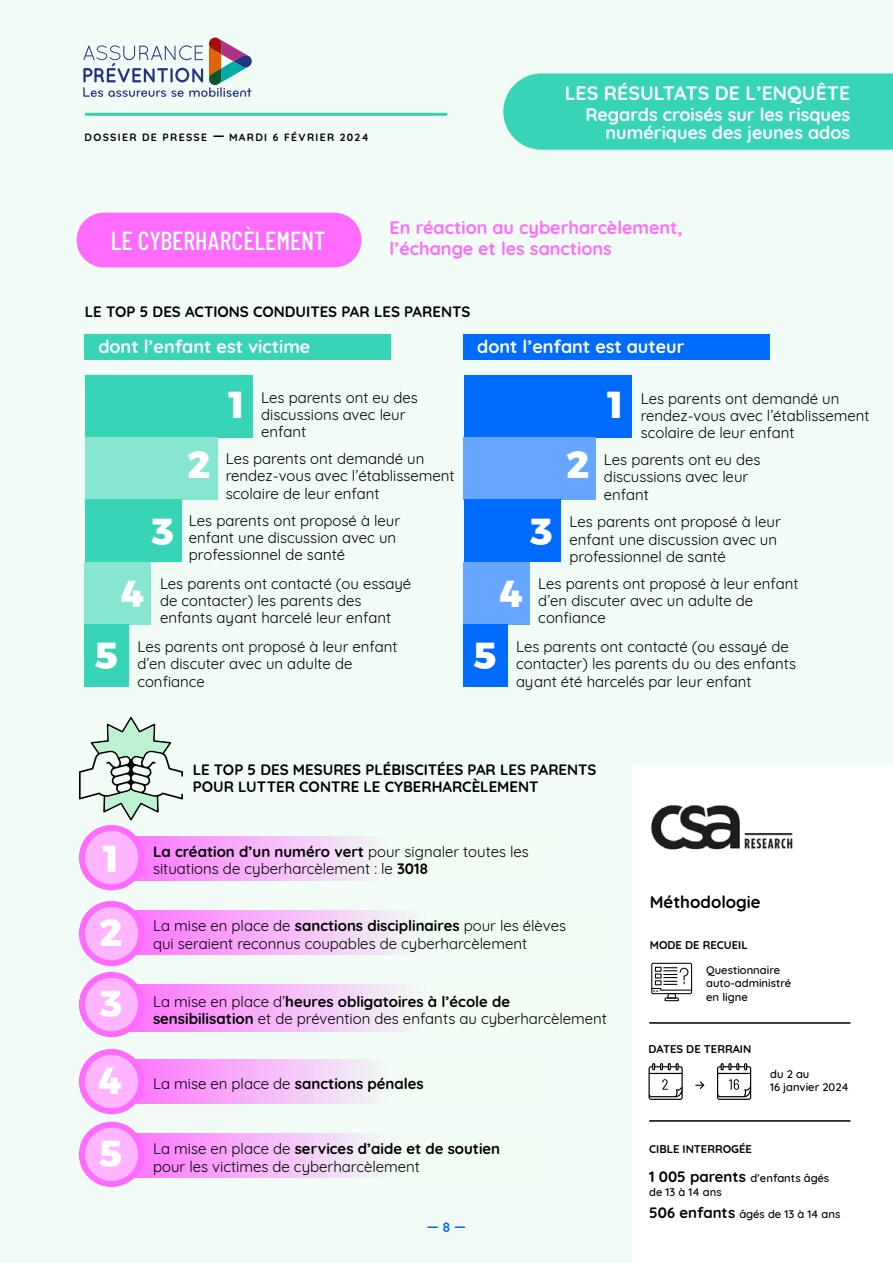
<style>
.page{position:relative;width:893px;height:1263px;background:#f0fcf5}
.page>*{position:absolute;margin:0;border:0;box-sizing:border-box;transform-origin:0 0}
.t1{font:800 37.5px/74.4px "Montserrat";color:#fff}
.t2{font:500 25.95px "Barlow Condensed";color:#fff}
.t3{font:700 19.5px "Quicksand";color:#fff}
.t4{font:700 18px/18px "Quicksand";color:#fff;text-align:right}
.t5{font:700 18px/21.6px "Quicksand";color:#ff6bff}
.t6{font:700 16.8px "Quicksand";color:#000}
.t7{font:15px/17.2px "Quicksand";color:#000}
.t8{font:700 15px/16.5px "Quicksand";color:#000}
.t9{font:700 13.5px "Quicksand";color:#006bff}
.t10{font:500 11.25px/13.5px "Quicksand";color:#000}
.t11{font:700 11.25px "Quicksand";color:#000}
.t12{font:700 10.5px "Quicksand";letter-spacing:.125em;color:#000}
.s1{font-size:13.5px}
.s2{font-weight:700}
.s3{font-weight:400}
.s4{font-weight:700;font-size:15px}
</style>
<div class="page">
<div style="left:77px;top:213px;width:284px;height:54px;background:#ff6bff;border-radius:27px"></div>
<div style="left:464px;top:334px;width:306px;height:26px;background:#006bff"></div>
<div style="left:85px;top:334px;width:306px;height:26px;background:#37d5b6"></div>
<div style="left:85px;top:375px;width:168px;height:62px;background:#37d5b6"></div>
<div style="left:464px;top:375px;width:167px;height:62px;background:#006bff"></div>
<div style="left:85px;top:437px;width:132px;height:63px;background:#87e6d3"></div>
<div style="left:464px;top:437px;width:132px;height:63px;background:#66a6ff"></div>
<div style="left:85px;top:500px;width:97px;height:62px;background:#37d5b6"></div>
<div style="left:464px;top:500px;width:96px;height:62px;background:#006bff"></div>
<div style="left:85px;top:562px;width:66px;height:62px;background:#87e6d3"></div>
<div style="left:464px;top:562px;width:66px;height:62px;background:#66a6ff"></div>
<div style="left:85px;top:624px;width:44px;height:63px;background:#37d5b6"></div>
<div style="left:464px;top:624px;width:44px;height:63px;background:#006bff"></div>
<svg style="left:131px;top:836px;width:243px;height:44px;background:#f7b5f9"></svg>
<svg style="left:130px;top:910px;width:275px;height:44px;background:#f7b4f9"></svg>
<svg style="left:127px;top:985px;width:278px;height:46px;background:#f7b4f9"></svg>
<svg style="left:131px;top:1059px;width:243px;height:44px;background:#f7b5f9"></svg>
<svg style="left:131px;top:1133px;width:243px;height:44px;background:#f7b5f9"></svg>
<div style="left:82px;top:828px;width:59px;height:59px;background:#ffb5ff;border-radius:50%"></div>
<div style="left:79px;top:825px;width:65px;height:65px;border:6px solid #ff6bff;border-radius:50%"></div>
<div style="left:82px;top:904px;width:59px;height:59px;background:#ffb5ff;border-radius:50%"></div>
<div style="left:79px;top:901px;width:65px;height:65px;border:6px solid #ff6bff;border-radius:50%"></div>
<div style="left:82px;top:975px;width:59px;height:59px;background:#ffb5ff;border-radius:50%"></div>
<div style="left:79px;top:972px;width:65px;height:65px;border:6px solid #ff6bff;border-radius:50%"></div>
<div style="left:82px;top:1052px;width:59px;height:59px;background:#ffb5ff;border-radius:50%"></div>
<div style="left:79px;top:1049px;width:65px;height:65px;border:6px solid #ff6bff;border-radius:50%"></div>
<div style="left:82px;top:1125px;width:59px;height:59px;background:#ffb5ff;border-radius:50%"></div>
<div style="left:79px;top:1122px;width:65px;height:65px;border:6px solid #ff6bff;border-radius:50%"></div>
<svg style="left:79px;top:717px;width:104px;height:103px"></svg>
<div style="left:632px;top:765px;width:261px;height:498px;background:#fff"></div>
<svg style="left:695px;top:1081px;width:9px;height:8px"></svg>
<svg style="left:648px;top:1063px;width:35px;height:37px"></svg>
<svg style="left:717px;top:1063px;width:34px;height:37px"></svg>
<svg style="left:651px;top:963px;width:41px;height:38px"></svg>
<hr style="left:649px;top:1022px;width:201px;height:2px;background:#000">
<hr style="left:649px;top:1120px;width:201px;height:2px;background:#000">
<img style="left:651px;top:804px;width:142px;height:46px">
<div style="left:503px;top:73px;width:390px;height:77px;background:#37d5b6"></div>
<p class="t12" style="left:85px;top:129px;width:286px">DOSSIER DE PRESSE <span class="s1">—</span> MARDI 6 FÉVRIER 2024</p>
<h3 class="t3" style="left:565px;top:77px;width:287px">LES RÉSULTATS DE L’ENQUÊTE</h3>
<p class="t4" style="left:585px;top:104px;width:266px">Regards croisés sur les risques numériques des jeunes ados</p>
<h2 class="t2" style="left:111px;top:225px;width:216px">LE CYBERHARCÈLEMENT</h2>
<p class="t5" style="left:390px;top:215px;width:294px">En réaction au cyberharcèlement, l’échange et les sanctions</p>
<p class="t8" style="left:85px;top:303px;width:387px">LE TOP 5 DES ACTIONS CONDUITES PAR LES PARENTS</p>
<p class="t4" style="left:98px;top:336px;width:214px">dont l’enfant est victime</p>
<p class="t4" style="left:477px;top:336px;width:209px">dont l’enfant est auteur</p>
<h1 class="t1" style="left:229px;top:367px;width:17px">1</h1>
<h1 class="t1" style="left:608px;top:367px;width:17px">1</h1>
<h1 class="t1" style="left:188px;top:427px;width:24px">2</h1>
<h1 class="t1" style="left:566px;top:427px;width:24px">2</h1>
<p class="t7" style="left:261px;top:387px;width:158px">Les parents ont eu des discussions avec leur enfant</p>
<p class="t7" style="left:641px;top:388px;width:230px">Les parents ont demandé un rendez-vous avec l’établissement scolaire de leur enfant</p>
<p class="t7" style="left:226px;top:449px;width:230px">Les parents ont demandé un rendez-vous avec l’établissement scolaire de leur enfant</p>
<p class="t7" style="left:604px;top:450px;width:158px">Les parents ont eu des discussions avec leur enfant</p>
<p class="t7" style="left:189px;top:510px;width:213px">Les parents ont proposé à leur enfant une discussion avec un professionnel de santé</p>
<p class="t7" style="left:570px;top:512px;width:213px">Les parents ont proposé à leur enfant une discussion avec un professionnel de santé</p>
<p class="t7" style="left:160px;top:573px;width:253px">Les parents ont contacté (ou essayé de contacter) les parents des enfants ayant harcelé leur enfant</p>
<p class="t7" style="left:516px;top:637px;width:282px">Les parents ont contacté (ou essayé de contacter) les parents du ou des enfants ayant été harcelés par leur enfant</p>
<h1 class="t1" style="left:151px;top:494px;width:24px">3</h1>
<h1 class="t1" style="left:530px;top:494px;width:24px">3</h1>
<p class="t7" style="left:538px;top:573px;width:262px">Les parents ont proposé à leur enfant d’en discuter avec un adulte de confiance</p>
<h1 class="t1" style="left:122px;top:557px;width:24px">4</h1>
<h1 class="t1" style="left:501px;top:557px;width:24px">4</h1>
<p class="t7" style="left:137px;top:637px;width:262px">Les parents ont proposé à leur enfant d’en discuter avec un adulte de confiance</p>
<h1 class="t1" style="left:94px;top:619px;width:25px">5</h1>
<h1 class="t1" style="left:473px;top:619px;width:25px">5</h1>
<h1 class="t1" style="left:99px;top:821px;width:24px">1<br>2</h1>
<h1 class="t1" style="left:100px;top:965px;width:24px;line-height:76.9px">3<br>4</h1>
<h1 class="t1" style="left:99px;top:1116px;width:25px">5</h1>
<p class="t8" style="left:193px;top:760px;width:405px">LE TOP 5 DES MESURES PLÉBISCITÉES PAR LES PARENTS<br>POUR LUTTER CONTRE LE CYBERHARCÈLEMENT</p>
<p class="t7" style="left:153px;top:841px;width:377px"><span class="s2">La création d’un numéro vert</span> pour signaler toutes les situations de cyberharcèlement : le <span class="s2">3018</span></p>
<p class="t7" style="left:153px;top:916px;width:415px">La mise en place de <span class="s2">sanctions disciplinaires</span> pour les élèves qui seraient reconnus coupables de cyberharcèlement</p>
<p class="t7" style="left:153px;top:991px;width:455px">La mise en place d’<span class="s2">heures obligatoires à l’école de sensibilisation</span> et de prévention des enfants au cyberharcèlement</p>
<p class="t8" style="left:153px;top:1074px;width:272px"><span class="s3">La mise en place de</span> sanctions pénales</p>
<p class="t7" style="left:153px;top:1139px;width:349px">La mise en place de <span class="s2">services d’aide et de soutien </span>pour les victimes de cyberharcèlement</p>
<p class="t9" style="left:427px;top:1216px;width:41px">— 8 —</p>
<p class="t6" style="left:650px;top:888px;width:112px">Méthodologie</p>
<p class="t11" style="left:650px;top:935px;width:99px">MODE DE RECUEIL</p>
<p class="t10" style="left:706px;top:962px;width:86px">Questionnaire auto-administré en ligne</p>
<p class="t11" style="left:648px;top:1039px;width:104px">DATES DE TERRAIN</p>
<p class="t10" style="left:770px;top:1066px;width:80px">du 2 au<br>16 janvier 2024</p>
<p class="t11" style="left:649px;top:1140px;width:104px">CIBLE INTERROGÉE</p>
<p class="t10" style="left:649px;top:1170px;width:182px"><span class="s4">1 005 parents</span> d’enfants âgés de 13 à 14 ans</p>
<p class="t10" style="left:649px;top:1206px;width:193px"><span class="s4">506 enfants</span> âgés de 13 à 14 ans</p>
</div>
